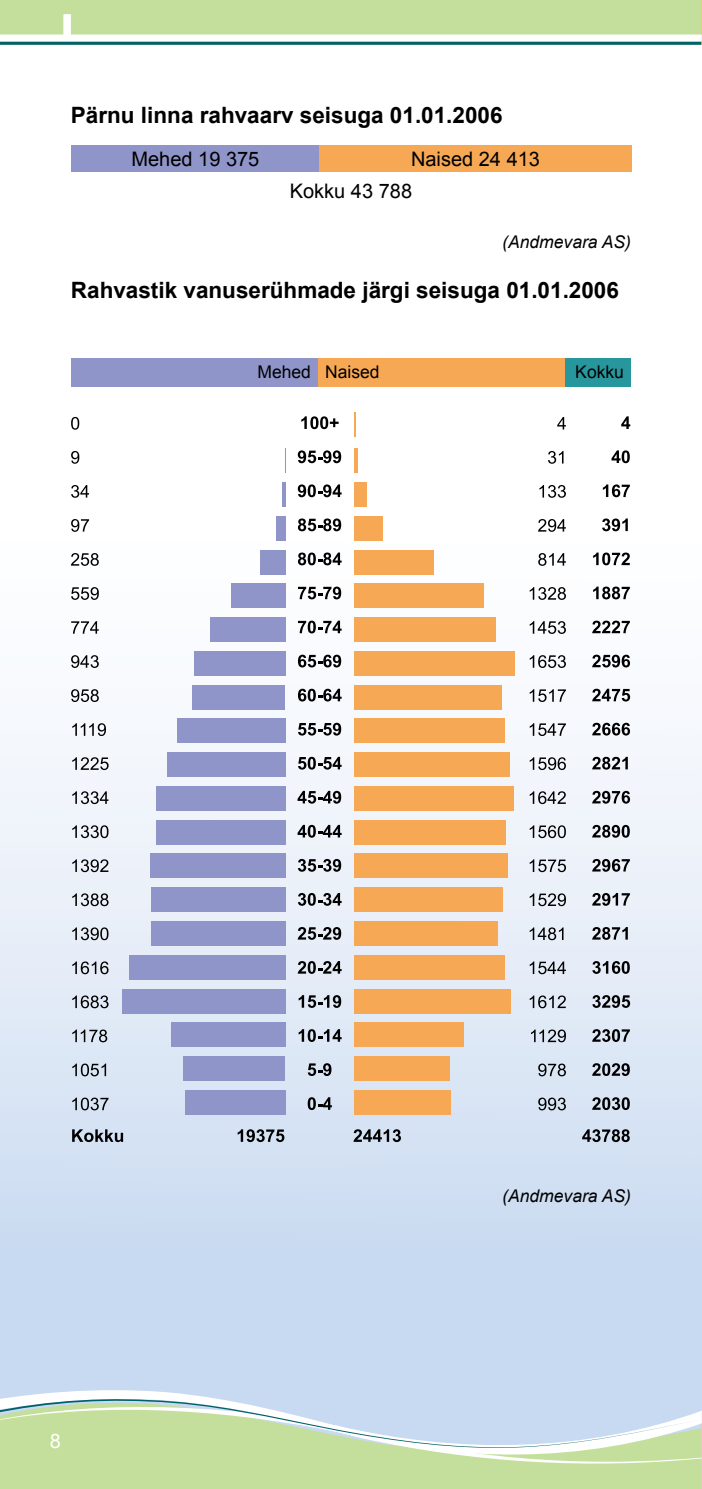
<style>
.page{position:relative;width:702px;height:1489px;background:#fff}
.page>*{position:absolute;margin:0;border:0;box-sizing:border-box;transform-origin:0 0}
.t1{font:700 22.5px "Arial";color:#000}
.t2{font:20px/31.8px "Arial";color:#000}
.t3{font:20px "Arial";color:#fff}
.t4{font:italic 17.5px "Arial";color:#000}
.t5{font:17.5px "Arial";color:#000}
</style>
<div class="page">
<div style="left:0;top:0;width:702px;height:1488px;background:linear-gradient(to bottom,#fff,#c8d9f0)"></div>
<div style="left:0;top:1469px;width:701px;height:19px;background:#c4df9b"></div>
<svg style="left:0;top:1386px;width:701px;height:83px;background:#cae0bd"></svg>
<svg style="left:0;top:1396px;width:701px;height:53px;background:#cadfd1"></svg>
<div style="left:0;top:0;width:702px;height:42px;background:#c4df9b"></div>
<svg style="left:0;top:42px;width:701px;height:3px;background:#106a70"></svg>
<div style="left:0;top:35px;width:702px;height:7px;background:#fff"></div>
<div style="left:63px;top:14px;width:8px;height:23px;background:#fff"></div>
<svg style="left:701px;top:45px;width:1px;height:1341px"></svg>
<hr style="left:701px;top:0;width:1px;height:43px;background:#fdc476">
<svg style="left:701px;top:1386px;width:1px;height:102px"></svg>
<div style="left:319px;top:145px;width:312px;height:27px;background:#f6a854"></div>
<div style="left:71px;top:145px;width:248px;height:27px;background:#8f94c9"></div>
<div style="left:71px;top:358px;width:247px;height:28px;background:#8f94c9"></div>
<div style="left:318px;top:358px;width:247px;height:28px;background:#f6a854"></div>
<div style="left:565px;top:358px;width:66px;height:28px;background:#28979d"></div>
<svg style="left:284px;top:448px;width:1px;height:25px"></svg>
<hr style="left:282px;top:482px;width:3px;height:24px;background:#8f94c9">
<div style="left:276px;top:516px;width:9px;height:24px;background:#8f94c9"></div>
<div style="left:260px;top:550px;width:25px;height:24px;background:#8f94c9"></div>
<div style="left:231px;top:583px;width:54px;height:25px;background:#8f94c9"></div>
<div style="left:210px;top:617px;width:75px;height:24px;background:#8f94c9"></div>
<div style="left:194px;top:651px;width:91px;height:24px;background:#8f94c9"></div>
<div style="left:192px;top:685px;width:93px;height:24px;background:#8f94c9"></div>
<div style="left:177px;top:718px;width:108px;height:25px;background:#8f94c9"></div>
<div style="left:166px;top:752px;width:119px;height:24px;background:#8f94c9"></div>
<div style="left:156px;top:786px;width:129px;height:24px;background:#8f94c9"></div>
<div style="left:156px;top:820px;width:129px;height:24px;background:#8f94c9"></div>
<div style="left:150px;top:853px;width:135px;height:25px;background:#8f94c9"></div>
<div style="left:151px;top:887px;width:134px;height:24px;background:#8f94c9"></div>
<div style="left:150px;top:921px;width:135px;height:24px;background:#8f94c9"></div>
<div style="left:129px;top:955px;width:156px;height:24px;background:#8f94c9"></div>
<div style="left:122px;top:988px;width:163px;height:25px;background:#8f94c9"></div>
<div style="left:171px;top:1022px;width:114px;height:24px;background:#8f94c9"></div>
<div style="left:183px;top:1056px;width:102px;height:24px;background:#8f94c9"></div>
<div style="left:185px;top:1090px;width:100px;height:24px;background:#8f94c9"></div>
<hr style="left:354px;top:448px;width:3px;height:25px;background:#f6a854">
<svg style="left:354px;top:412px;width:1px;height:25px"></svg>
<div style="left:354px;top:482px;width:13px;height:24px;background:#f6a854"></div>
<div style="left:354px;top:516px;width:28px;height:24px;background:#f6a854"></div>
<div style="left:354px;top:550px;width:79px;height:24px;background:#f6a854"></div>
<div style="left:354px;top:583px;width:129px;height:25px;background:#f6a854"></div>
<div style="left:354px;top:617px;width:141px;height:24px;background:#f6a854"></div>
<div style="left:354px;top:651px;width:160px;height:24px;background:#f6a854"></div>
<div style="left:354px;top:685px;width:147px;height:24px;background:#f6a854"></div>
<div style="left:354px;top:718px;width:150px;height:25px;background:#f6a854"></div>
<div style="left:354px;top:752px;width:155px;height:24px;background:#f6a854"></div>
<div style="left:354px;top:786px;width:159px;height:24px;background:#f6a854"></div>
<div style="left:354px;top:820px;width:151px;height:24px;background:#f6a854"></div>
<div style="left:354px;top:853px;width:153px;height:25px;background:#f6a854"></div>
<div style="left:354px;top:887px;width:148px;height:24px;background:#f6a854"></div>
<div style="left:354px;top:921px;width:144px;height:24px;background:#f6a854"></div>
<div style="left:354px;top:955px;width:150px;height:24px;background:#f6a854"></div>
<div style="left:354px;top:988px;width:157px;height:25px;background:#f6a854"></div>
<div style="left:354px;top:1022px;width:110px;height:24px;background:#f6a854"></div>
<div style="left:354px;top:1056px;width:95px;height:24px;background:#f6a854"></div>
<div style="left:354px;top:1090px;width:96px;height:24px;background:#f6a854"></div>
<svg style="left:71px;top:417px;width:8px;height:12px"></svg>
<svg style="left:71px;top:451px;width:8px;height:13px"></svg>
<svg style="left:71px;top:485px;width:18px;height:13px"></svg>
<svg style="left:71px;top:519px;width:18px;height:13px"></svg>
<svg style="left:71px;top:553px;width:28px;height:13px"></svg>
<svg style="left:71px;top:587px;width:28px;height:13px"></svg>
<svg style="left:71px;top:621px;width:28px;height:12px"></svg>
<svg style="left:71px;top:655px;width:28px;height:13px"></svg>
<svg style="left:71px;top:689px;width:28px;height:13px"></svg>
<svg style="left:72px;top:723px;width:34px;height:13px"></svg>
<svg style="left:72px;top:757px;width:37px;height:13px"></svg>
<svg style="left:72px;top:791px;width:36px;height:13px"></svg>
<svg style="left:72px;top:825px;width:36px;height:13px"></svg>
<svg style="left:72px;top:859px;width:36px;height:13px"></svg>
<svg style="left:72px;top:893px;width:37px;height:13px"></svg>
<svg style="left:72px;top:927px;width:36px;height:13px"></svg>
<svg style="left:72px;top:961px;width:36px;height:13px"></svg>
<svg style="left:72px;top:995px;width:36px;height:13px"></svg>
<svg style="left:72px;top:1029px;width:35px;height:13px"></svg>
<svg style="left:72px;top:1063px;width:34px;height:13px"></svg>
<svg style="left:72px;top:1097px;width:36px;height:13px"></svg>
<svg style="left:557px;top:417px;width:9px;height:12px"></svg>
<svg style="left:548px;top:451px;width:15px;height:13px"></svg>
<svg style="left:539px;top:485px;width:27px;height:13px"></svg>
<svg style="left:538px;top:519px;width:28px;height:13px"></svg>
<svg style="left:538px;top:553px;width:28px;height:13px"></svg>
<svg style="left:529px;top:587px;width:37px;height:13px"></svg>
<svg style="left:529px;top:621px;width:37px;height:13px"></svg>
<svg style="left:529px;top:655px;width:37px;height:13px"></svg>
<svg style="left:529px;top:689px;width:37px;height:13px"></svg>
<svg style="left:529px;top:723px;width:37px;height:13px"></svg>
<svg style="left:529px;top:757px;width:37px;height:13px"></svg>
<svg style="left:529px;top:791px;width:36px;height:13px"></svg>
<svg style="left:529px;top:825px;width:37px;height:13px"></svg>
<svg style="left:529px;top:859px;width:37px;height:13px"></svg>
<svg style="left:529px;top:893px;width:37px;height:13px"></svg>
<svg style="left:529px;top:927px;width:34px;height:13px"></svg>
<svg style="left:529px;top:961px;width:37px;height:13px"></svg>
<svg style="left:529px;top:995px;width:36px;height:13px"></svg>
<svg style="left:531px;top:1029px;width:35px;height:13px"></svg>
<svg style="left:538px;top:1063px;width:28px;height:13px"></svg>
<svg style="left:538px;top:1097px;width:28px;height:13px"></svg>
<svg style="left:301px;top:416px;width:37px;height:13px"></svg>
<svg style="left:298px;top:450px;width:43px;height:13px"></svg>
<svg style="left:298px;top:484px;width:43px;height:13px"></svg>
<svg style="left:298px;top:518px;width:43px;height:13px"></svg>
<svg style="left:298px;top:552px;width:43px;height:13px"></svg>
<svg style="left:298px;top:586px;width:43px;height:13px"></svg>
<svg style="left:298px;top:620px;width:43px;height:13px"></svg>
<svg style="left:298px;top:654px;width:43px;height:13px"></svg>
<svg style="left:298px;top:688px;width:43px;height:13px"></svg>
<svg style="left:298px;top:722px;width:43px;height:13px"></svg>
<svg style="left:298px;top:756px;width:43px;height:13px"></svg>
<svg style="left:297px;top:790px;width:44px;height:13px"></svg>
<svg style="left:297px;top:824px;width:44px;height:13px"></svg>
<svg style="left:298px;top:858px;width:43px;height:13px"></svg>
<svg style="left:298px;top:893px;width:43px;height:12px"></svg>
<svg style="left:297px;top:927px;width:44px;height:12px"></svg>
<svg style="left:297px;top:961px;width:44px;height:12px"></svg>
<svg style="left:298px;top:995px;width:43px;height:12px"></svg>
<svg style="left:298px;top:1029px;width:43px;height:12px"></svg>
<svg style="left:308px;top:1063px;width:23px;height:12px"></svg>
<svg style="left:308px;top:1097px;width:24px;height:12px"></svg>
<svg style="left:621px;top:416px;width:9px;height:13px"></svg>
<svg style="left:611px;top:450px;width:18px;height:13px"></svg>
<svg style="left:602px;top:484px;width:28px;height:13px"></svg>
<svg style="left:602px;top:518px;width:25px;height:13px"></svg>
<svg style="left:593px;top:552px;width:36px;height:13px"></svg>
<svg style="left:593px;top:586px;width:37px;height:13px"></svg>
<svg style="left:592px;top:620px;width:38px;height:13px"></svg>
<svg style="left:592px;top:654px;width:38px;height:13px"></svg>
<svg style="left:592px;top:688px;width:38px;height:13px"></svg>
<svg style="left:592px;top:722px;width:38px;height:13px"></svg>
<svg style="left:592px;top:756px;width:35px;height:13px"></svg>
<svg style="left:592px;top:790px;width:38px;height:13px"></svg>
<svg style="left:592px;top:824px;width:37px;height:13px"></svg>
<svg style="left:592px;top:858px;width:38px;height:13px"></svg>
<svg style="left:592px;top:893px;width:38px;height:12px"></svg>
<svg style="left:592px;top:927px;width:35px;height:12px"></svg>
<svg style="left:592px;top:961px;width:37px;height:12px"></svg>
<svg style="left:592px;top:995px;width:38px;height:12px"></svg>
<svg style="left:592px;top:1029px;width:38px;height:12px"></svg>
<svg style="left:592px;top:1063px;width:37px;height:12px"></svg>
<svg style="left:592px;top:1097px;width:37px;height:12px"></svg>
<svg style="left:72px;top:1129px;width:51px;height:12px"></svg>
<svg style="left:237px;top:1129px;width:47px;height:12px"></svg>
<svg style="left:353px;top:1129px;width:48px;height:12px"></svg>
<svg style="left:582px;top:1129px;width:47px;height:12px"></svg>
<p class="t1" style="left:71px;top:100px;width:433px">Pärnu linna rahvaarv seisuga 01.01.2006</p>
<p class="t2" style="left:131px;top:143px;width:129px">Mehed 19 375</p>
<p class="t2" style="left:290px;top:143px;width:252px;text-indent:121px">Naised 24 413<br>Kokku 43 788</p>
<p class="t4" style="left:502px;top:230px;width:130px">(Andmevara AS)</p>
<p class="t1" style="left:71px;top:275px;width:549px">Rahvastik vanuserühmade järgi seisuga 01.01.2006</p>
<p class="t5" style="left:257px;top:360px;width:124px">Mehed Naised</p>
<p class="t5" style="left:575px;top:360px;width:50px">Kokku</p>
<p class="t3" style="left:50px;top:1427px;width:13px">8</p>
<p class="t4" style="left:502px;top:1183px;width:130px">(Andmevara AS)</p>
</div>
